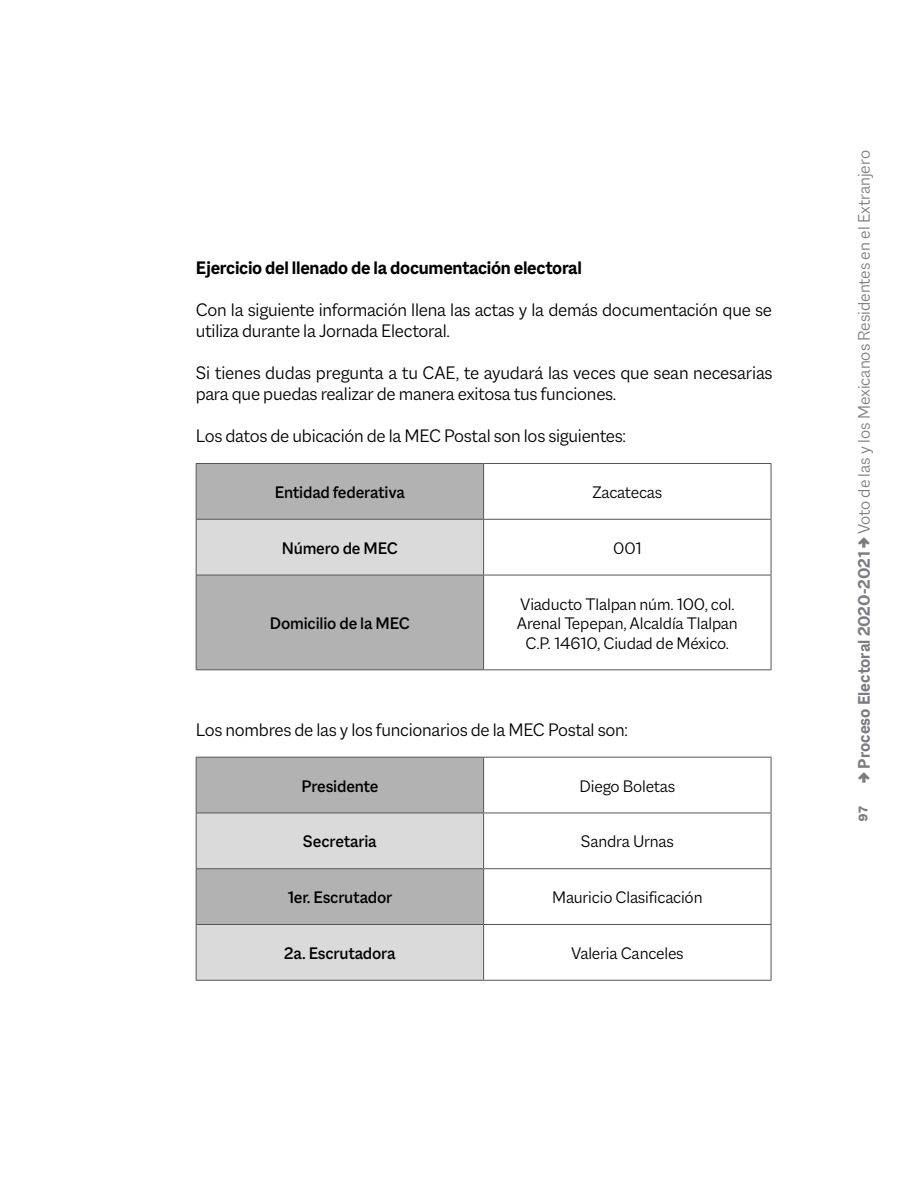
<style>
.page{position:relative;width:915px;height:1191px;background:#fff}
.page>*{position:absolute;margin:0;border:0;box-sizing:border-box;transform-origin:0 0}
.t1{font:300 19.5px/21px "Macklin Sans";letter-spacing:-.015em;color:#000}
.t2{font:700 19.5px "Macklin Sans";letter-spacing:-.015em;color:#000}
.t3{font:300 18px/19.5px "Macklin Sans";letter-spacing:-.01em;color:#000;text-align:center}
.t4{font:500 18px "Macklin Sans";letter-spacing:-.01em;color:#000}
.t5{font:300 18px "Macklin Sans";color:#7a7c81}
.s1{font-weight:800;font-size:13.5px}
.s2{font-family:"Omnes";font-weight:700}
.s3{font-weight:700}
</style>
<div class="page">
<div style="left:197px;top:464px;width:286px;height:205px;background:#b3b2b2"></div>
<div style="left:196px;top:519px;width:287px;height:56px;background:#dadada"></div>
<hr style="left:483px;top:669px;width:288px;height:1px;background:#575756">
<hr style="left:483px;top:574px;width:288px;height:1px;background:#575756">
<hr style="left:196px;top:463px;width:287px;height:1px;background:#575756">
<hr style="left:196px;top:464px;width:1px;height:55px;background:#575756">
<hr style="left:770px;top:519px;width:1px;height:55px;background:#575756">
<hr style="left:770px;top:575px;width:1px;height:94px;background:#575756">
<hr style="left:196px;top:519px;width:287px;height:1px;background:#575756">
<hr style="left:196px;top:519px;width:1px;height:55px;background:#575756">
<hr style="left:483px;top:519px;width:1px;height:55px;background:#575756">
<hr style="left:196px;top:574px;width:287px;height:1px;background:#575756">
<hr style="left:196px;top:575px;width:1px;height:94px;background:#575756">
<hr style="left:483px;top:575px;width:1px;height:94px;background:#575756">
<hr style="left:196px;top:669px;width:287px;height:1px;background:#575756">
<hr style="left:483px;top:463px;width:288px;height:1px;background:#575756">
<hr style="left:483px;top:464px;width:1px;height:55px;background:#575756">
<hr style="left:770px;top:464px;width:1px;height:55px;background:#575756">
<hr style="left:483px;top:519px;width:288px;height:1px;background:#575756">
<div style="left:197px;top:758px;width:286px;height:54px;background:#b3b2b2"></div>
<svg style="left:197px;top:813px;width:286px;height:167px;background:#cccbcb"></svg>
<hr style="left:483px;top:924px;width:288px;height:1px;background:#575756">
<hr style="left:483px;top:980px;width:288px;height:1px;background:#575756">
<hr style="left:483px;top:868px;width:288px;height:1px;background:#575756">
<hr style="left:196px;top:757px;width:287px;height:1px;background:#575756">
<hr style="left:196px;top:757px;width:1px;height:55px;background:#575756">
<hr style="left:770px;top:813px;width:1px;height:55px;background:#575756">
<hr style="left:770px;top:869px;width:1px;height:55px;background:#575756">
<hr style="left:770px;top:925px;width:1px;height:55px;background:#575756">
<hr style="left:196px;top:812px;width:287px;height:1px;background:#575756">
<hr style="left:196px;top:813px;width:1px;height:55px;background:#575756">
<hr style="left:483px;top:813px;width:1px;height:55px;background:#575756">
<hr style="left:196px;top:868px;width:287px;height:1px;background:#575756">
<hr style="left:196px;top:869px;width:1px;height:55px;background:#575756">
<hr style="left:483px;top:869px;width:1px;height:55px;background:#575756">
<hr style="left:483px;top:757px;width:288px;height:1px;background:#575756">
<hr style="left:483px;top:757px;width:1px;height:55px;background:#575756">
<hr style="left:770px;top:757px;width:1px;height:55px;background:#575756">
<hr style="left:483px;top:812px;width:288px;height:1px;background:#575756">
<hr style="left:196px;top:924px;width:287px;height:1px;background:#575756">
<hr style="left:196px;top:925px;width:1px;height:55px;background:#575756">
<hr style="left:483px;top:925px;width:1px;height:55px;background:#575756">
<hr style="left:196px;top:980px;width:287px;height:1px;background:#575756">
<p class="t2" style="left:196px;top:256px;width:387px">Ejercicio del llenado de la documentación electoral</p>
<p class="t1" style="left:196px;top:299px;width:577px">Con la siguiente información llena las actas y la demás documentación que se utiliza durante la Jornada Electoral.</p>
<p class="t1" style="left:196px;top:362px;width:578px">Si tienes dudas pregunta a tu CAE, te ayudará las veces que sean necesarias para que puedas realizar de manera exitosa tus funciones.</p>
<p class="t1" style="left:196px;top:425px;width:431px">Los datos de ubicación de la MEC Postal son los siguientes:</p>
<p class="t4" style="left:275px;top:482px;width:132px">Entidad federativa</p>
<p class="t3" style="left:592px;top:482px;width:71px">Zacatecas</p>
<p class="t4" style="left:282px;top:537px;width:118px">Número de MEC</p>
<p class="t3" style="left:613px;top:538px;width:30px">001</p>
<p class="t4" style="left:270px;top:613px;width:142px">Domicilio de la MEC</p>
<p class="t3" style="left:516px;top:594px;width:222px">Viaducto Tlalpan núm. 100, col.<br>Arenal Tepepan, Alcaldía Tlalpan<br>C.P. 14610, Ciudad de México.</p>
<p class="t1" style="left:196px;top:719px;width:433px">Los nombres de las y los funcionarios de la MEC Postal son:</p>
<p class="t4" style="left:301px;top:775px;width:78px">Presidente</p>
<p class="t3" style="left:579px;top:776px;width:97px">Diego Boletas</p>
<p class="t4" style="left:303px;top:831px;width:75px">Secretaria</p>
<p class="t3" style="left:580px;top:831px;width:95px">Sandra Urnas</p>
<p class="t4" style="left:287px;top:887px;width:106px">1er. Escrutador</p>
<p class="t3" style="left:552px;top:887px;width:152px">Mauricio Clasificación</p>
<p class="t4" style="left:284px;top:942px;width:113px">2a. Escrutadora</p>
<p class="t3" style="left:571px;top:943px;width:114px">Valeria Canceles</p>
<p class="t5" style="left:853px;top:822px;width:673px;rotate:-90deg"><span class="s1">97</span> <span class="s2">•</span> <span class="s3">Proceso Electoral 2020-2021</span> <span class="s2">•</span> Voto de las y los Mexicanos Residentes en el Extranjero</p>
</div>
